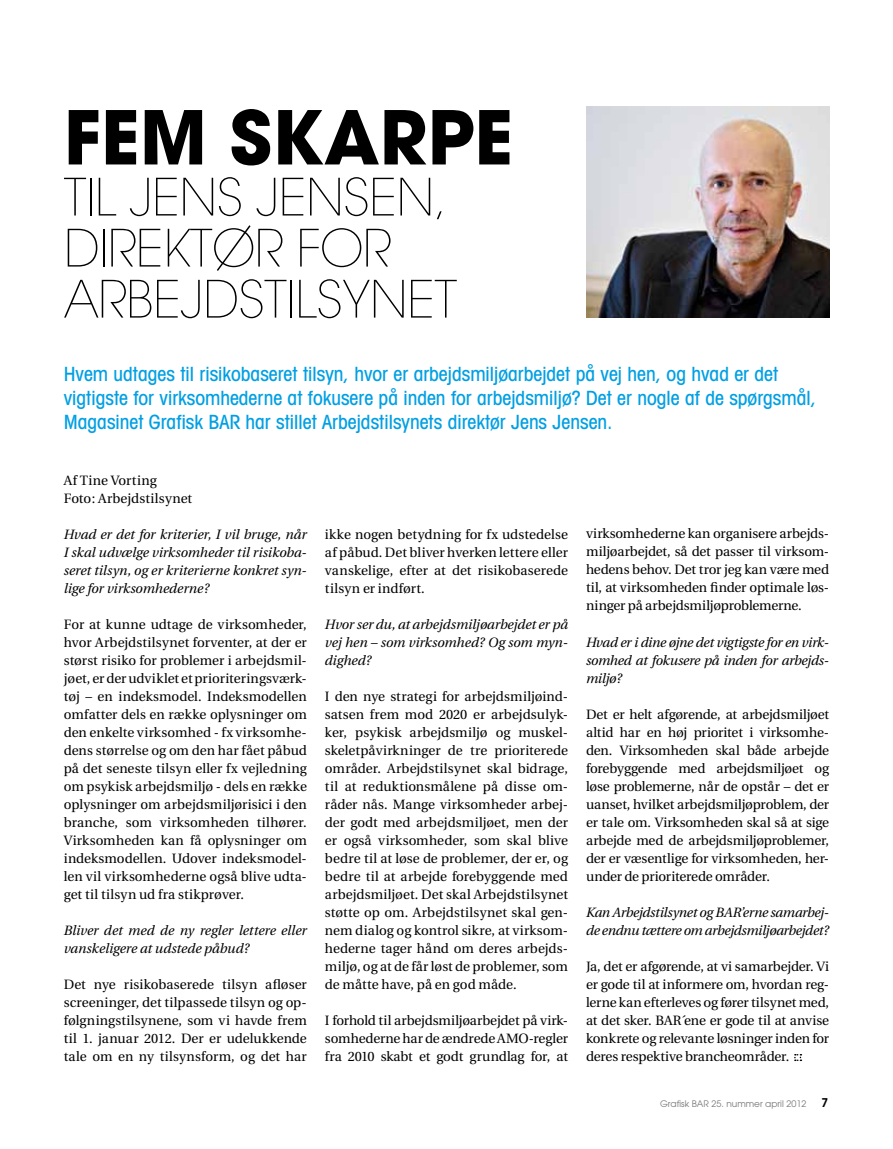
<style>
.page{position:relative;width:893px;height:1149px;background:#fff}
.page>*{position:absolute;margin:0;border:0;box-sizing:border-box;transform-origin:0 0}
.t1{font:700 73.5px "Avant Garde";color:#000}
.t2{font:200 51px/51px "Avant Garde";letter-spacing:-.01em;color:#000}
.t3{font:500 condensed 19.5px/24px "Avant Garde IT Cby BT";color:#009fe3}
.t4{font:13.5px/18px "Utopia";letter-spacing:-.005em;color:#000;text-align:justify}
.t5{font:italic 13.5px/18px "Utopia";letter-spacing:-.01em;color:#000;text-align:justify}
.t6{font:600 12px "Avant Garde";color:#000}
.t7{font:9px "Avant Garde";color:#7c7b7b}
</style>
<div class="page">
<img style="left:586px;top:106px;width:243px;height:211px">
<svg style="left:794px;top:1054px;width:7px;height:6px"></svg>
<h1 class="t1" style="left:64px;top:90px;width:451px">FEM SKARPE</h1>
<h2 class="t2" style="left:64px;top:173px;width:395px">TIL JENS JENSEN,<br>DIREKTØR FOR<br>ARBEJDSTILSYNET</h2>
<p class="t3" style="left:64px;top:361px;width:754px">Hvem udtages til risikobaseret tilsyn, hvor er arbejdsmiljøarbejdet på vej hen, og hvad er det vigtigste for virksomhederne at fokusere på inden for arbejdsmiljø? Det er nogle af de spørgsmål,<br>Magasinet Grafisk BAR har stillet Arbejdstilsynets direktør Jens Jensen.</p>
<p class="t4" style="left:64px;top:471px;width:130px">Af Tine Vorting<br>Foto: Arbejdstilsynet</p>
<p class="t5" style="left:64px;top:525px;width:245px">Hvad er det for kriterier, I vil bruge, når I skal udvælge virksomheder til risikoba&shy;seret tilsyn, og er kriterierne konkret syn&shy;lige for virksomhederne?</p>
<p class="t4" style="left:64px;top:615px;width:245px">For at kunne udtage de virksomheder, hvor Arbejdstilsynet forventer, at der er størst risiko for problemer i arbejdsmil&shy;jøet, er der udviklet et prioriteringsværk&shy;tøj – en indeksmodel. Indeksmodellen omfatter dels en række oplysninger om den enkelte virksomhed - fx virksomhe&shy;dens størrelse og om den har fået påbud på det seneste tilsyn eller fx vejledning om psykisk arbejdsmiljø - dels en række oplysninger om arbejdsmiljørisici i den branche, som virksomheden tilhører.<br>Virksomheden kan få oplysninger om indeksmodellen. Udover indeksmodel&shy;len vil virksomhederne også blive udta&shy;get til tilsyn ud fra stikprøver.</p>
<p class="t5" style="left:64px;top:921px;width:245px">Bliver det med de ny regler lettere eller vanskeligere at udstede påbud?</p>
<p class="t4" style="left:64px;top:975px;width:245px">Det nye risikobaserede tilsyn afløser screeninger, det tilpassede tilsyn og op&shy;følgningstilsynene, som vi havde frem til 1. januar 2012. Der er udelukkende tale om en ny tilsynsform, og det har</p>
<p class="t4" style="left:325px;top:525px;width:245px">ikke nogen betydning for fx udstedelse af påbud. Det bliver hverken lettere eller vanskelige, efter at det risikobaserede tilsyn er indført.</p>
<p class="t5" style="left:325px;top:615px;width:245px">Hvor ser du, at arbejdsmiljøarbejdet er på vej hen – som virksomhed? Og som myn&shy;dighed?</p>
<p class="t4" style="left:325px;top:687px;width:245px">I den nye strategi for arbejdsmiljøind&shy;satsen frem mod 2020 er arbejdsulyk&shy;ker, psykisk arbejdsmiljø og muskel&shy;skeletpåvirkninger de tre prioriterede områder. Arbejdstilsynet skal bidrage, til at reduktionsmålene på disse om&shy;råder nås. Mange virksomheder arbej&shy;der godt med arbejdsmiljøet, men der er også virksomheder, som skal blive bedre til at løse de problemer, der er, og bedre til at arbejde forebyggende med arbejdsmiljøet. Det skal Arbejdstilsynet støtte op om. Arbejdstilsynet skal gen&shy;nem dialog og kontrol sikre, at virksom&shy;hederne tager hånd om deres arbejds&shy;miljø, og at de får løst de problemer, som de måtte have, på en god måde.</p>
<p class="t4" style="left:325px;top:1011px;width:245px">I forhold til arbejdsmiljøarbejdet på virk&shy;somhederne har de ændrede AMO-regler fra 2010 skabt et godt grundlag for, at</p>
<p class="t4" style="left:586px;top:525px;width:245px">virksomhederne kan organisere arbejds&shy;miljøarbejdet, så det passer til virksom&shy;hedens behov. Det tror jeg kan være med til, at virksomheden finder optimale løs&shy;ninger på arbejdsmiljøproblemerne.</p>
<p class="t5" style="left:586px;top:633px;width:245px">Hvad er i dine øjne det vigtigste for en virk&shy;somhed at fokusere på inden for arbejds&shy;miljø?</p>
<p class="t4" style="left:586px;top:705px;width:245px">Det er helt afgørende, at arbejdsmiljøet altid har en høj prioritet i virksomhe&shy;den. Virksomheden skal både arbejde forebyggende med arbejdsmiljøet og løse problemerne, når de opstår – det er uanset, hvilket arbejdsmiljøproblem, der er tale om. Virksomheden skal så at sige arbejde med de arbejdsmiljøproblemer, der er væsentlige for virksomheden, her&shy;under de prioriterede områder.</p>
<p class="t5" style="left:586px;top:903px;width:245px">Kan Arbejdstilsynet og BAR’erne samarbej&shy;de endnu tættere om arbejdsmiljøarbejdet?</p>
<p class="t4" style="left:586px;top:957px;width:245px">Ja, det er afgørende, at vi samarbejder. Vi er gode til at informere om, hvordan reg&shy;lerne kan efterleves og fører tilsynet med, at det sker. BAR´ene er gode til at anvise konkrete og relevante løsninger inden for deres respektive brancheområder.</p>
<p class="t7" style="left:660px;top:1097px;width:148px">Grafisk BAR 25. nummer april 2012</p>
<p class="t6" style="left:821px;top:1094px;width:8px">7</p>
</div>
